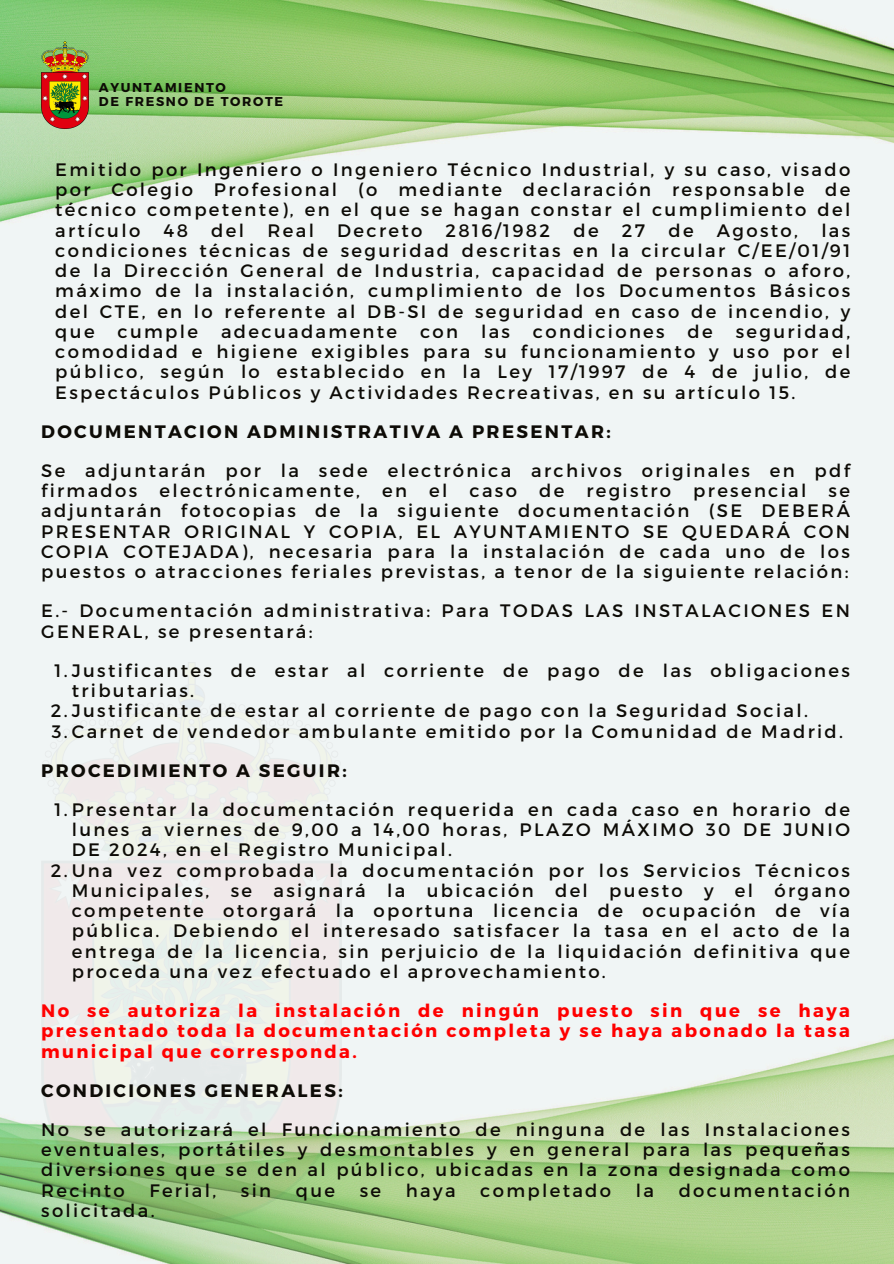
<style>
.page{position:relative;width:894px;height:1264px;background:#fff}
.page>*{position:absolute;margin:0;border:0;box-sizing:border-box;transform-origin:0 0}
.t1{font:18px/20.2px "Montserrat";letter-spacing:.13em;color:#0d0b06;text-align:justify}
.t2{font:700 18px/20.2px "Montserrat";letter-spacing:.13em;color:#f00;text-align:justify}
.t3{font:700 18px "Montserrat";letter-spacing:.13em;color:#0d0b06}
.t4{font:700 12.75px "Montserrat";letter-spacing:.13em;color:#0d0b06}
</style>
<div class="page">
<img style="left:0;top:0;width:893px;height:648px">
<svg style="left:0;top:648px;width:893px;height:615px;fill:#f0f5f5"></svg>
<img style="left:42px;top:41px;width:47px;height:88px">
<p class="t4" style="left:99px;top:79px;width:128px">AYUNTAMIENTO</p>
<p class="t4" style="left:99px;top:93px;width:186px">DE FRESNO DE TOROTE</p>
<h3 class="t1" style="left:55px;top:158px;width:796px">Emitido por Ingeniero o Ingeniero Técnico Industrial, y su caso, visado por Colegio Profesional (o mediante declaración responsable de técnico competente), en el que se hagan constar el cumplimiento del artículo</h3>
<h3 class="t1" style="left:163px;top:219px;width:26px">48</h3>
<h3 class="t1" style="left:211px;top:219px;width:34px">del</h3>
<h3 class="t1" style="left:267px;top:219px;width:48px">Real</h3>
<h3 class="t1" style="left:337px;top:219px;width:86px">Decreto</h3>
<h3 class="t1" style="left:445px;top:219px;width:106px">2816/1982</h3>
<h3 class="t1" style="left:573px;top:219px;width:27px">de</h3>
<h3 class="t1" style="left:621px;top:219px;width:25px">27</h3>
<h3 class="t1" style="left:668px;top:219px;width:27px">de</h3>
<h3 class="t1" style="left:716px;top:219px;width:82px">Agosto,</h3>
<h3 class="t1" style="left:55px;top:219px;width:796px;text-indent:765px">las condiciones técnicas de seguridad descritas en la circular C/EE/01/91 de la Dirección General de Industria, capacidad de personas o aforo, máximo de la instalación, cumplimiento de los Documentos Básicos del CTE, en lo referente al DB-SI de seguridad en caso de incendio, y que</h3>
<h3 class="t1" style="left:55px;top:320px;width:796px;text-indent:680px">seguridad, comodidad e higiene exigibles para su funcionamiento y uso por el público, según lo establecido en la Ley 17/1997 de 4 de julio, de Espectáculos Públicos y Actividades Recreativas, en su artículo 15.</h3>
<h1 class="t3" style="left:41px;top:419px;width:571px">DOCUMENTACION ADMINISTRATIVA A PRESENTAR:</h1>
<h3 class="t1" style="left:41px;top:459px;width:810px">Se adjuntarán por la sede electrónica archivos originales en pdf firmados electrónicamente, en el caso de registro presencial se adjuntarán fotocopias de la siguiente documentación (SE DEBERÁ PRESENTAR ORIGINAL Y COPIA, EL AYUNTAMIENTO SE QUEDARÁ CON COPIA COTEJADA), necesaria para la instalación de cada uno de los puestos o atracciones feriales previstas, a tenor de la siguiente relación:</h3>
<h3 class="t1" style="left:41px;top:600px;width:810px">E.- Documentación administrativa: Para TODAS LAS INSTALACIONES EN<br>GENERAL, se presentará:</h3>
<p class="t1" style="left:72px;top:659px;width:779px;text-indent:-17px">1.Justificantes de estar al corriente de pago de las obligaciones tributarias.</p>
<p class="t1" style="left:51px;top:699px;width:758px">2.Justificante de estar al corriente de pago con la Seguridad Social.</p>
<p class="t1" style="left:52px;top:720px;width:792px">3.Carnet de vendedor ambulante emitido por la Comunidad de Madrid.</p>
<p class="t3" style="left:41px;top:758px;width:307px">PROCEDIMIENTO A SEGUIR:</p>
<h1 class="t1" style="left:72px;top:798px;width:779px;text-indent:-17px">1.Presentar la documentación requerida en cada caso en horario de lunes a viernes de 9,00 a 14,00 horas, PLAZO MÁXIMO 30 DE JUNIO DE 2024, en el Registro Municipal.</h1>
<p class="t1" style="left:72px;top:859px;width:779px;text-indent:-21px">2.Una vez comprobada la documentación por los Servicios Técnicos Municipales, se asignará la ubicación del puesto y el órgano competente otorgará la oportuna licencia de ocupación de vía pública. Debiendo el interesado satisfacer la tasa en el acto de la entrega de la licencia, sin perjuicio de la liquidación definitiva que proceda una vez efectuado el aprovechamiento.</p>
<p class="t2" style="left:41px;top:999px;width:810px">No se autoriza la instalación de ningún puesto sin que se haya presentado toda la documentación completa y se haya abonado la tasa municipal que corresponda.</p>
<h2 class="t3" style="left:41px;top:1078px;width:303px">CONDICIONES GENERALES:</h2>
<h1 class="t1" style="left:41px;top:1118px;width:810px">No se autorizará el Funcionamiento de ninguna de las Instalaciones eventuales, portátiles y desmontables y en general para las pequeñas diversiones que se den al público, ubicadas en la zona designada como Recinto</h1>
<h3 class="t1" style="left:117px;top:320px;width:82px">cumple</h3>
<h3 class="t1" style="left:221px;top:320px;width:177px">adecuadamente</h3>
<h3 class="t1" style="left:420px;top:320px;width:40px">con</h3>
<h3 class="t1" style="left:481px;top:320px;width:30px">las</h3>
<h3 class="t1" style="left:533px;top:320px;width:133px">condiciones</h3>
<h3 class="t1" style="left:687px;top:320px;width:27px">de</h3>
<h1 class="t1" style="left:149px;top:1179px;width:68px">Ferial,</h1>
<h1 class="t1" style="left:241px;top:1179px;width:32px">sin</h1>
<h1 class="t1" style="left:296px;top:1179px;width:41px">que</h1>
<h1 class="t1" style="left:360px;top:1179px;width:23px">se</h1>
<h1 class="t1" style="left:406px;top:1179px;width:51px">haya</h1>
<h1 class="t1" style="left:480px;top:1179px;width:132px">completado</h1>
<h1 class="t1" style="left:635px;top:1179px;width:20px">la</h1>
<h1 class="t1" style="left:678px;top:1179px;width:173px">documentación</h1>
<h1 class="t1" style="left:41px;top:1199px;width:115px">solicitada.</h1>
</div>
